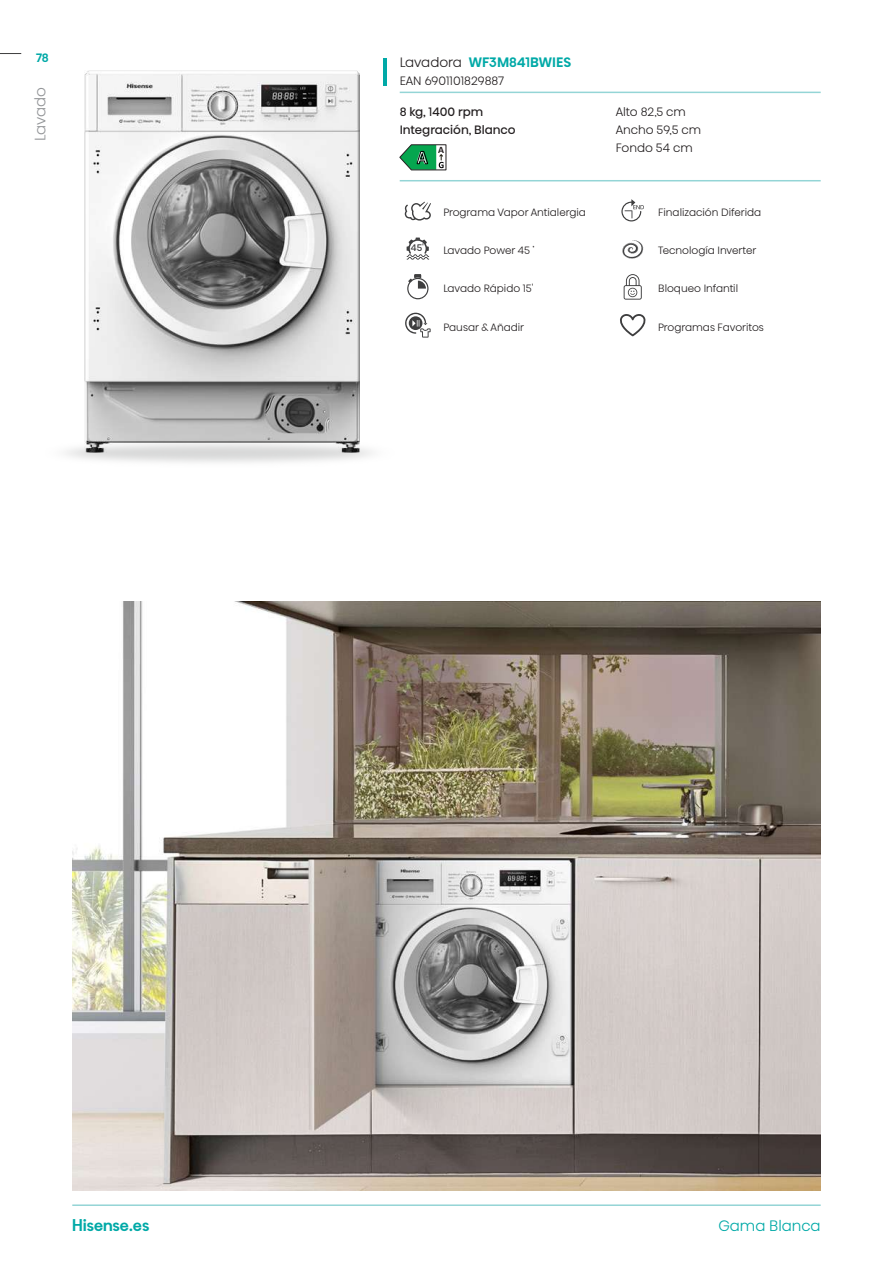
<style>
.page{position:relative;width:893px;height:1263px;background:#fff}
.page>*{position:absolute;margin:0;border:0;box-sizing:border-box;transform-origin:0 0}
.t1{font:700 19.35px "Calibri";color:#fff;scale:.93 1}
.t2{font:500 15px "Hisense Alfabet";color:#00a9a7}
.t3{font:300 15px "Hisense Alfabet";color:#00a9a7}
.t4{font:300 15px "Hisense Alfabet";color:#939598}
.t5{font:500 13.5px "Hisense Alfabet";color:#00a9a7}
.t6{font:300 12px/18px "Hisense Alfabet";color:#231f20}
.t7{font:12px/18px "Hisense Alfabet";color:#231f20}
.t8{font:500 12px "Hisense Alfabet";color:#00a9a7}
.t9{font:300 10.5px "Hisense Alfabet";color:#231f20}
.t10{font:700 9.75px "Calibri";color:#231d1e}
.t11{font:9.45px "Hisense Alfabet";color:#3e3e3f}
.s1{font-weight:300;color:#231f20}
</style>
<div class="page">
<svg style="left:0;top:53px;width:21px;height:1px"></svg>
<hr style="left:72px;top:1204px;width:749px;height:2px;background:#94d5d6">
<img style="left:66px;top:431px;width:306px;height:32px">
<img style="left:84px;top:71px;width:275px;height:381px">
<hr style="left:383px;top:58px;width:3px;height:27px;background:#00a9a7">
<hr style="left:400px;top:92px;width:421px;height:1px;background:#94d5d6">
<hr style="left:400px;top:180px;width:421px;height:1px;background:#94d5d6">
<svg style="left:404px;top:202px;width:27px;height:19px"></svg>
<svg style="left:407px;top:238px;width:22px;height:22px"></svg>
<svg style="left:407px;top:274px;width:21px;height:25px"></svg>
<svg style="left:405px;top:313px;width:26px;height:25px"></svg>
<svg style="left:621px;top:199px;width:23px;height:22px"></svg>
<svg style="left:622px;top:240px;width:21px;height:19px"></svg>
<svg style="left:624px;top:274px;width:18px;height:26px"></svg>
<svg style="left:620px;top:314px;width:26px;height:22px"></svg>
<svg style="left:400px;top:145px;width:46px;height:25px"></svg>
<img style="left:72px;top:602px;width:749px;height:589px">
<p class="t8" style="left:36px;top:49px;width:14px">78</p>
<h2 class="t4" style="left:26px;top:141px;width:55px;rotate:-90deg">Lavado</h2>
<p class="t5" style="left:400px;top:53px;width:173px"><span class="s1">Lavadora</span> WF3M841BWIES</p>
<p class="t6" style="left:400px;top:70px;width:106px">EAN 6901101829887</p>
<p class="t7" style="left:400px;top:101px;width:117px">8 kg, 1400 rpm<br>Integración, Blanco</p>
<p class="t6" style="left:616px;top:100px;width:87px">Alto 82,5 cm<br>Ancho 59,5 cm<br>Fondo 54 cm</p>
<p class="t10" style="left:438px;top:143px;width:7px">A</p>
<h1 class="t1" style="left:417px;top:145px;width:13px">A</h1>
<p class="t9" style="left:443px;top:202px;width:144px">Programa Vapor Antialergia</p>
<p class="t11" style="left:411px;top:240px;width:15px">45'</p>
<p class="t9" style="left:443px;top:241px;width:93px">Lavado Power 45 ’</p>
<p class="t9" style="left:443px;top:279px;width:92px">Lavado Rápido 15'</p>
<p class="t9" style="left:443px;top:317px;width:82px">Pausar &amp; Añadir</p>
<p class="t9" style="left:658px;top:202px;width:105px">Finalización Diferida</p>
<p class="t9" style="left:658px;top:241px;width:100px">Tecnología Inverter</p>
<p class="t9" style="left:658px;top:279px;width:81px">Bloqueo Infantil</p>
<p class="t9" style="left:658px;top:317px;width:107px">Programas Favoritos</p>
<h2 class="t2" style="left:72px;top:1215px;width:79px">HISENSE.ES</h2>
<h2 class="t3" style="left:718px;top:1212px;width:104px">Gama Blanca</h2>
</div>
